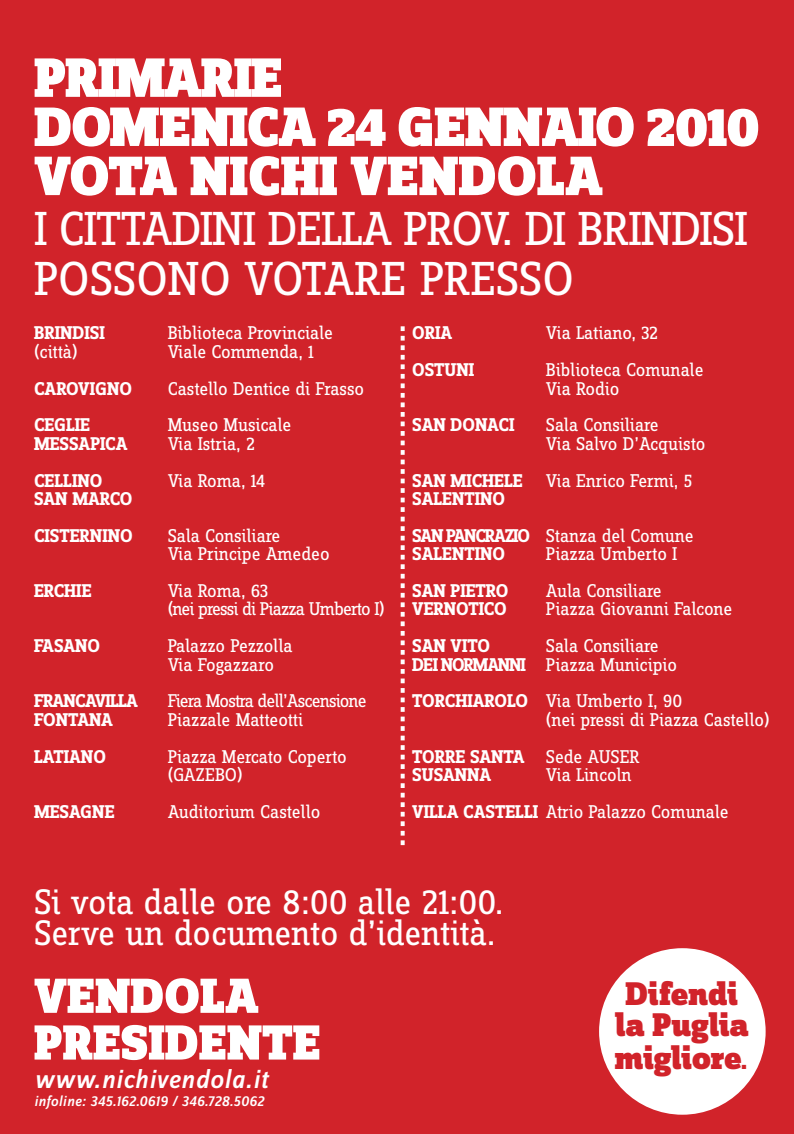
<style>
.page{position:relative;width:794px;height:1134px;background:#fff}
.page>*{position:absolute;margin:0;border:0;box-sizing:border-box;transform-origin:0 0}
.TESTO{font:900 57.6px "Zine Slab Dis";letter-spacing:-.02em;color:#fff}
.TESTO-2{font:900 57.6px "Zine Slab Dis";color:#fff}
.t1{font:900 51.2px "Zine Slab Dis";color:#fff}
.TESTO-3{font:49.6px "Zine Slab Dis";letter-spacing:-.02em;color:#fff}
.TESTO-4{font:36.8px "Zine Slab Dis";color:#fff}
.t2{font:900 34.08px/33.1px "Zine Slab Dis";letter-spacing:-.01em;color:#d1232a}
.t3{font:italic 500 27.2px "Zine Sans Dis";letter-spacing:.02em;color:#fff}
.TESTO-5{font:19.2px/18.4px "Zine Slab Dis";letter-spacing:-.01em;color:#fff}
.TESTO-6{font:700 19.2px "Zine Slab Dis";color:#fff}
.TESTO-7{font:19.2px/18.4px "Zine Slab Dis";letter-spacing:-.04em;color:#fff}
.TESTO-8{font:19.2px "Zine Slab Dis";letter-spacing:-.05em;color:#fff}
.TESTO-9{font:700 19.2px "Zine Slab Dis";letter-spacing:-.04em;color:#fff}
.t4{font:italic 500 15.2px "Zine Sans Dis";letter-spacing:.02em;color:#fff}
.s1{font-weight:700}
.s2{font-weight:400}
.s3{font-weight:500}
</style>
<div class="page">
<div style="left:0;top:874px;width:794px;height:260px;background:#d1232a"></div>
<div style="left:0;top:0;width:794px;height:958px;background:#d1232a"></div>
<svg style="left:401px;top:326px;width:4px;height:519px"></svg>
<div style="left:599px;top:948px;width:166px;height:167px;background:#fff;border-radius:50%"></div>
<p class="TESTO" style="left:34px;top:46px;width:250px">PRIMARIE</p>
<p class="TESTO" style="left:34px;top:95px;width:727px">DOMENICA 24 GENNAIO 2010</p>
<p class="TESTO-2" style="left:34px;top:144px;width:570px">VOTA NICHI VENDOLA</p>
<p class="TESTO-3" style="left:34px;top:205px;width:715px">I CITTADINI DELLA PROV. DI BRINDISI</p>
<p class="TESTO-3" style="left:34px;top:255px;width:541px">POSSONO VOTARE PRESSO</p>
<p class="TESTO-6" style="left:34px;top:323px;width:72px">BRINDISI</p>
<p class="TESTO-5" style="left:168px;top:325px;width:167px">Biblioteca Provinciale</p>
<p class="TESTO-5" style="left:34px;top:343px;width:45px">(città)</p>
<p class="TESTO-5" style="left:168px;top:343px;width:148px">Viale Commenda, 1</p>
<p class="TESTO-6" style="left:34px;top:378px;width:100px">CAROVIGNO</p>
<p class="TESTO-5" style="left:168px;top:380px;width:198px">Castello Dentice di Frasso</p>
<p class="TESTO-6" style="left:34px;top:415px;width:58px">CEGLIE</p>
<p class="TESTO-5" style="left:168px;top:417px;width:125px">Museo Musicale</p>
<p class="TESTO-6" style="left:34px;top:434px;width:95px">MESSAPICA</p>
<p class="TESTO-5" style="left:168px;top:435px;width:89px">Via Istria, 2</p>
<p class="TESTO-6" style="left:34px;top:470px;width:70px">CELLINO</p>
<p class="TESTO-5" style="left:168px;top:472px;width:99px">Via Roma, 14</p>
<p class="TESTO-6" style="left:34px;top:489px;width:100px">SAN MARCO</p>
<p class="TESTO-6" style="left:34px;top:526px;width:100px">CISTERNINO</p>
<p class="TESTO-5" style="left:168px;top:527px;width:114px">Sala Consiliare</p>
<p class="TESTO-5" style="left:168px;top:545px;width:163px">Via Principe Amedeo</p>
<p class="TESTO-6" style="left:34px;top:581px;width:59px">ERCHIE</p>
<p class="TESTO-7" style="left:168px;top:582px;width:218px">Via Roma, 63<br>(nei pressi di Piazza Umberto I)</p>
<p class="TESTO-6" style="left:34px;top:636px;width:68px">FASANO</p>
<p class="TESTO-5" style="left:168px;top:637px;width:126px">Palazzo Pezzolla</p>
<p class="TESTO-5" style="left:168px;top:656px;width:108px">Via Fogazzaro</p>
<p class="TESTO-9" style="left:34px;top:691px;width:105px">FRANCAVILLA</p>
<p class="TESTO-8" style="left:168px;top:692px;width:200px">Fiera Mostra dell’Ascensione</p>
<p class="TESTO-6" style="left:34px;top:710px;width:80px">FONTANA</p>
<p class="TESTO-5" style="left:168px;top:711px;width:137px">Piazzale Matteotti</p>
<p class="TESTO-6" style="left:34px;top:746px;width:73px">LATIANO</p>
<p class="TESTO-5" style="left:168px;top:748px;width:181px">Piazza Mercato Coperto</p>
<p class="TESTO-5" style="left:168px;top:766px;width:77px">(GAZEBO)</p>
<p class="TESTO-6" style="left:34px;top:802px;width:82px">MESAGNE</p>
<p class="TESTO-5" style="left:168px;top:803px;width:154px">Auditorium Castello</p>
<p class="TESTO-6" style="left:412px;top:323px;width:42px">ORIA</p>
<p class="TESTO-5" style="left:546px;top:325px;width:114px">Via Latiano, 32</p>
<p class="TESTO-6" style="left:412px;top:360px;width:63px">OSTUNI</p>
<p class="TESTO-5" style="left:546px;top:361px;width:159px">Biblioteca Comunale</p>
<p class="TESTO-5" style="left:546px;top:380px;width:75px">Via Rodio</p>
<p class="TESTO-6" style="left:412px;top:415px;width:104px">SAN DONACI</p>
<p class="TESTO-5" style="left:546px;top:417px;width:114px">Sala Consiliare</p>
<p class="TESTO-5" style="left:546px;top:435px;width:161px">Via Salvo D’Acquisto</p>
<p class="TESTO-5" style="left:412px;top:472px;width:282px"><span class="s1">SAN MICHELE</span> Via Enrico Fermi, 5</p>
<p class="TESTO-6" style="left:412px;top:489px;width:94px">SALENTINO</p>
<p class="TESTO-5" style="left:412px;top:527px;width:283px"><span class="s1">SAN PANCRAZIO</span> Stanza del Comune</p>
<p class="TESTO-6" style="left:412px;top:544px;width:94px">SALENTINO</p>
<p class="TESTO-5" style="left:546px;top:545px;width:133px">Piazza Umberto I</p>
<p class="TESTO-6" style="left:412px;top:581px;width:98px">SAN PIETRO</p>
<p class="TESTO-5" style="left:546px;top:582px;width:117px">Aula Consiliare</p>
<p class="TESTO-6" style="left:412px;top:599px;width:96px">VERNOTICO</p>
<p class="TESTO-5" style="left:546px;top:601px;width:188px">Piazza Giovanni Falcone</p>
<p class="TESTO-6" style="left:412px;top:636px;width:79px">SAN VITO</p>
<p class="TESTO-5" style="left:412px;top:637px;width:266px;text-indent:134px">Sala Consiliare<br><span class="s1">DEI NORMANNI</span> Piazza Municipio</p>
<p class="TESTO-5" style="left:412px;top:693px;width:272px"><span class="s1">TORCHIAROLO</span> Via Umberto I, 90</p>
<p class="TESTO-5" style="left:546px;top:711px;width:225px">(nei pressi di Piazza Castello)</p>
<p class="TESTO-6" style="left:412px;top:746px;width:229px">TORRE SANTA <span class="s2">Sede AUSER</span></p>
<p class="TESTO-6" style="left:412px;top:765px;width:80px">SUSANNA</p>
<p class="TESTO-5" style="left:546px;top:766px;width:87px">Via Lincoln</p>
<p class="TESTO-5" style="left:412px;top:803px;width:318px"><span class="s1">VILLA CASTELLI</span> Atrio Palazzo Comunale</p>
<p class="TESTO-4" style="left:34px;top:885px;width:471px">Si vota dalle ore 8:00 alle 21:00.</p>
<p class="TESTO-4" style="left:34px;top:916px;width:463px">Serve un documento d’identità.</p>
<p class="t1" style="left:34px;top:968px;width:226px">VENDOLA</p>
<p class="t1" style="left:34px;top:1014px;width:288px">PRESIDENTE</p>
<p class="t3" style="left:34px;top:1065px;width:235px">www.nichivendola.it</p>
<p class="t4" style="left:34px;top:1093px;width:231px">infoline: 345.162.0619 / 346.728.5062</p>
<p class="t2" style="left:625px;top:979px;width:114px">Difendi</p>
<p class="t2" style="left:615px;top:1010px;width:135px">la Puglia migliore<span class="s3">.</span></p>
</div>
